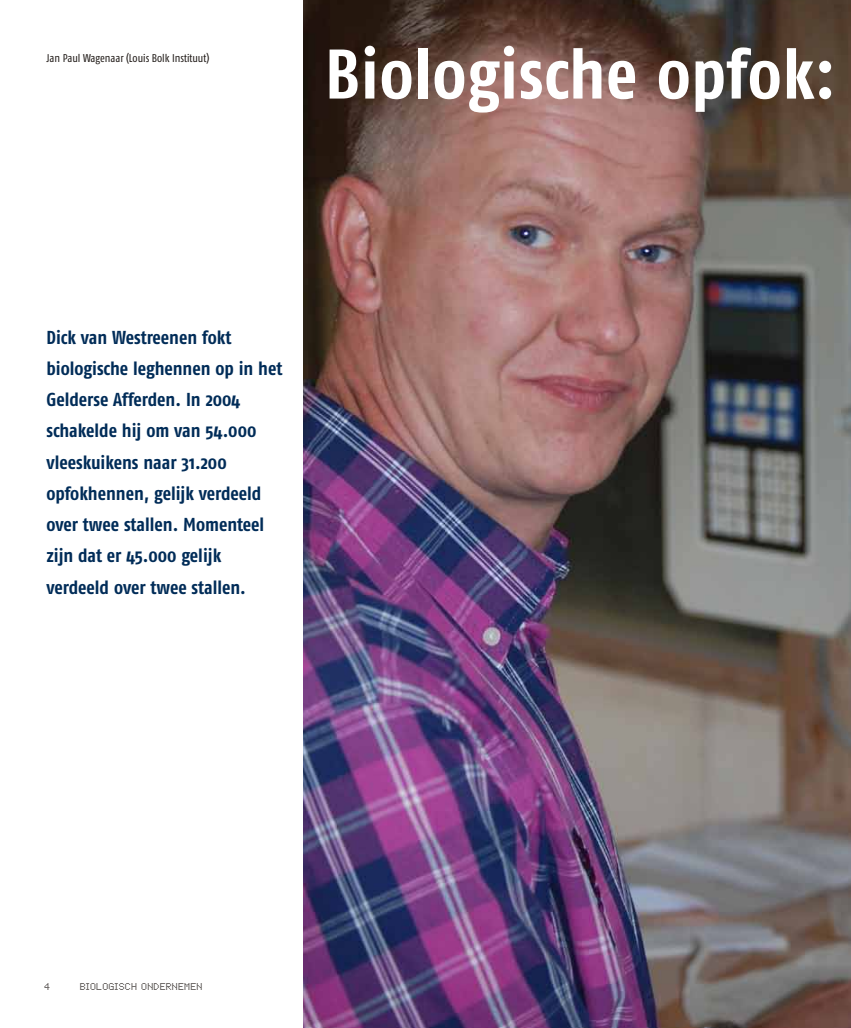
<style>
.page{position:relative;width:851px;height:1028px;background:#fff}
.page>*{position:absolute;margin:0;border:0;box-sizing:border-box;transform-origin:0 0}
.t1{font:700 70px "Fago Co";letter-spacing:.005em;color:#fff}
.t2{font:700 18.75px/31.2px "Fago Co";color:#002c58}
.t3{font:11.25px "Fago Co";color:#1e1815}
.t4{font:10px "Dot Matrix Two";letter-spacing:.025em;color:#1e1815}
</style>
<div class="page">
<img style="left:303px;top:0;width:547px;height:1028px">
<p class="t3" style="left:46px;top:52px;width:164px">Jan Paul Wagenaar (Louis Bolk Instituut)</p>
<h1 class="t1" style="left:325px;top:33px;width:512px">Biologische opfok:</h1>
<p class="t2" style="left:46px;top:321px;width:237px">Dick van Westreenen fokt biologische leghennen op in het<br>Gelderse Afferden. In 2004 schakelde hij om van 54.000 vleeskuikens naar 31.200 opfokhennen, gelijk verdeeld over twee stallen. Momenteel zijn dat er 45.000 gelijk verdeeld over twee stallen.</p>
<p class="t4" style="left:44px;top:981px;width:7px">4</p>
<p class="t4" style="left:80px;top:981px;width:124px">BIOLOGISCH ONDERNEMEN</p>
</div>
